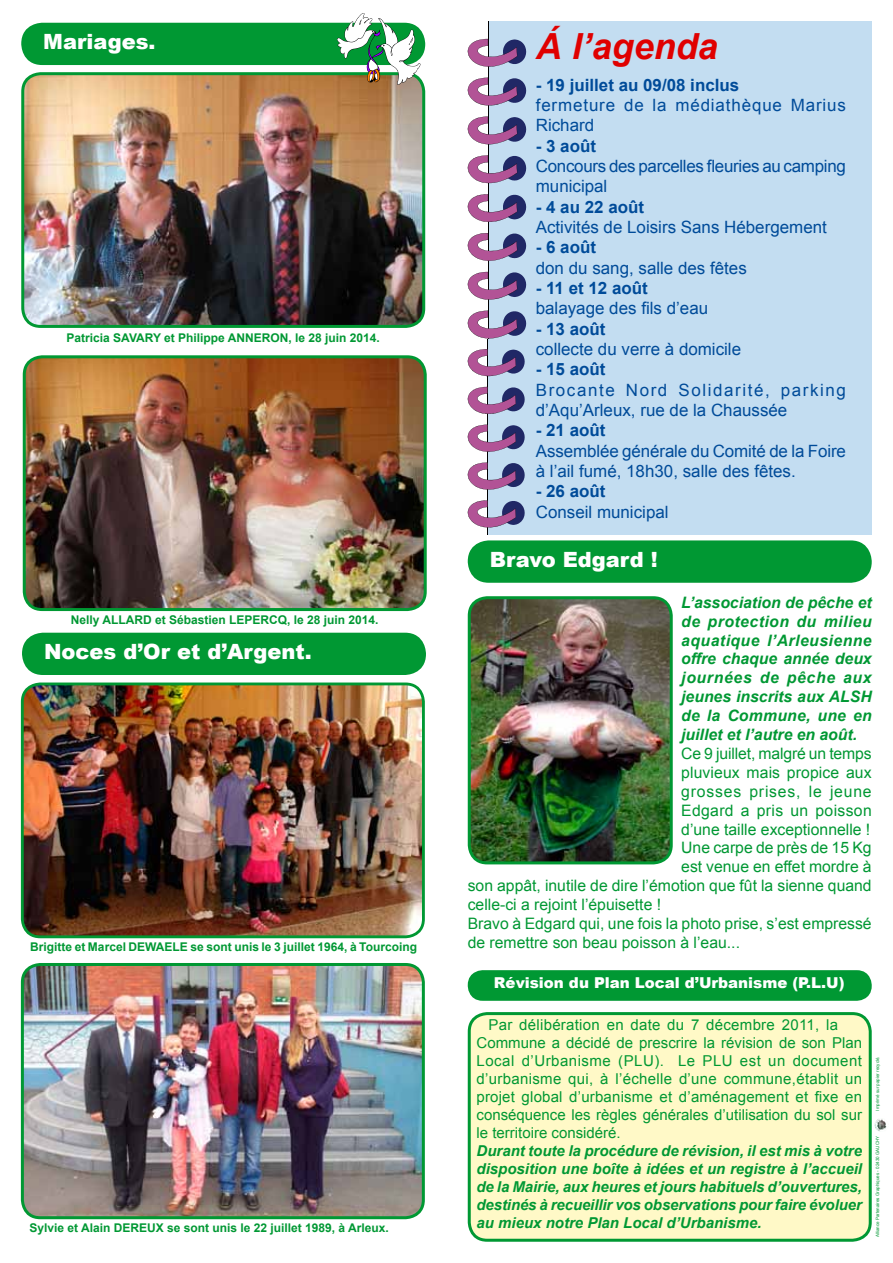
<style>
.page{position:relative;width:893px;height:1263px;background:#fff}
.page>*{position:absolute;margin:0;border:0;box-sizing:border-box;transform-origin:0 0}
.t1{font:italic 700 36px "Arial";color:#e00000}
.t2{font:900 21px "Arial";color:#fff}
.t3{font:16.95px/20.4px "Arial";color:#004b99}
.t4{font:700 16.95px "Arial";color:#004b99}
.t5{font:16.95px/20.4px "Arial";letter-spacing:.095em;color:#004b99}
.t6{font:16.95px/20.4px "Arial";letter-spacing:.05em;color:#004b99}
.t7{font:15.75px "Arial";color:#009833}
.t8{font:italic 700 15.75px/18.9px "Arial";color:#009833;text-align:justify}
.t9{font:15.75px "Arial";letter-spacing:.05em;color:#009833}
.t10{font:15.75px "Arial";letter-spacing:.02em;color:#009833}
.t11{font:15px/18px "Arial";letter-spacing:.015em;color:#009833}
.t12{font:italic 700 15px/18px "Arial";color:#009833;text-align:justify}
.t13{font:900 15px "Arial";color:#fff}
.t14{font:700 12px "Arial";color:#009833}
.t15{font:4.5px "Arial";color:#009833}
</style>
<div class="page">
<div style="left:488px;top:21px;width:384px;height:334px;background:#c3ddf1"></div>
<hr style="left:488px;top:21px;width:1px;height:334px;background:#000">
<svg style="left:468px;top:39px;width:58px;height:28px"></svg>
<svg style="left:468px;top:78px;width:58px;height:27px"></svg>
<svg style="left:468px;top:116px;width:58px;height:28px"></svg>
<svg style="left:468px;top:155px;width:58px;height:28px"></svg>
<svg style="left:468px;top:194px;width:58px;height:28px"></svg>
<svg style="left:468px;top:233px;width:58px;height:28px"></svg>
<svg style="left:468px;top:272px;width:58px;height:28px"></svg>
<svg style="left:468px;top:311px;width:58px;height:27px"></svg>
<div style="left:487px;top:339px;width:385px;height:196px;background:#c3ddf1"></div>
<hr style="left:487px;top:339px;width:1px;height:196px;background:#000">
<svg style="left:468px;top:349px;width:57px;height:27px"></svg>
<svg style="left:468px;top:387px;width:57px;height:27px"></svg>
<svg style="left:468px;top:425px;width:57px;height:27px"></svg>
<svg style="left:468px;top:462px;width:57px;height:28px"></svg>
<svg style="left:468px;top:500px;width:57px;height:27px"></svg>
<div style="left:23px;top:24px;width:401px;height:40px;background:#009833;border-radius:20px"></div>
<div style="left:21px;top:23px;width:404px;height:42px;border:3px solid #009833;border-radius:20px"></div>
<div style="left:469px;top:972px;width:401px;height:27px;background:#009833;border-radius:13px"></div>
<div style="left:468px;top:970px;width:404px;height:31px;border:3px solid #009833;border-radius:13px"></div>
<div style="left:469px;top:1013px;width:401px;height:227px;background:#fff9c7;border-radius:18px"></div>
<div style="left:468px;top:1012px;width:404px;height:230px;border:3px solid #009833;border-radius:18px"></div>
<img style="left:25px;top:76px;width:399px;height:248px">
<div style="left:21px;top:72px;width:404px;height:256px;border:3px solid #009833;border-radius:18px"></div>
<svg style="left:337px;top:13px;width:83px;height:72px"></svg>
<img style="left:24px;top:359px;width:399px;height:250px">
<div style="left:23px;top:355px;width:404px;height:256px;border:3px solid #009833;border-radius:18px"></div>
<div style="left:24px;top:634px;width:400px;height:39px;background:#009833;border-radius:20px"></div>
<div style="left:22px;top:633px;width:404px;height:42px;border:3px solid #009833;border-radius:20px"></div>
<img style="left:22px;top:686px;width:401px;height:251px">
<div style="left:21px;top:682px;width:404px;height:256px;border:3px solid #009833;border-radius:18px"></div>
<img style="left:469px;top:600px;width:202px;height:263px">
<div style="left:468px;top:596px;width:205px;height:268px;border:3px solid #009833;border-radius:18px"></div>
<div style="left:469px;top:542px;width:401px;height:39px;background:#009833;border-radius:20px"></div>
<div style="left:468px;top:540px;width:404px;height:43px;border:3px solid #009833;border-radius:20px"></div>
<img style="left:22px;top:964px;width:401px;height:254px">
<div style="left:21px;top:963px;width:404px;height:256px;border:3px solid #009833;border-radius:18px"></div>
<h2 class="t2" style="left:43px;top:27px;width:114px">Mariages.</h2>
<h1 class="t1" style="left:536px;top:23px;width:184px">Á l’agenda</h1>
<p class="t14" style="left:67px;top:330px;width:315px">Patricia SAVARY et Philippe ANNERON, le 28 juin 2014.</p>
<p class="t14" style="left:71px;top:612px;width:309px">Nelly ALLARD et Sébastien LEPERCQ, le 28 juin 2014.</p>
<h2 class="t2" style="left:44px;top:636px;width:269px">Noces d’Or et d’Argent.</h2>
<p class="t14" style="left:30px;top:939px;width:388px">Brigitte et Marcel DEWAELE se sont unis le 3 juillet 1964, à Tourcoing</p>
<p class="t14" style="left:29px;top:1220px;width:361px">Sylvie et Alain DEREUX se sont unis le 22 juillet 1989, à Arleux.</p>
<p class="t4" style="left:536px;top:73px;width:205px">- 19 juillet au 09/08 inclus</p>
<p class="t6" style="left:536px;top:95px;width:312px">fermeture de la médiathèque Marius<br>Richard</p>
<p class="t4" style="left:536px;top:135px;width:62px">- 3 août</p>
<p class="t3" style="left:536px;top:156px;width:312px">Concours des parcelles fleuries au camping municipal</p>
<p class="t4" style="left:536px;top:196px;width:110px">- 4 au 22 août</p>
<p class="t3" style="left:536px;top:217px;width:293px">Activités de Loisirs Sans Hébergement</p>
<p class="t4" style="left:536px;top:236px;width:62px">- 6 août</p>
<p class="t3" style="left:536px;top:258px;width:213px">don du sang, salle des fêtes</p>
<p class="t4" style="left:536px;top:277px;width:114px">- 11 et 12 août</p>
<p class="t3" style="left:536px;top:298px;width:174px">balayage des fils d’eau</p>
<p class="t4" style="left:536px;top:318px;width:71px">- 13 août</p>
<p class="t3" style="left:536px;top:339px;width:207px">collecte du verre à domicile</p>
<p class="t4" style="left:536px;top:358px;width:71px">- 15 août</p>
<p class="t5" style="left:536px;top:380px;width:312px">Brocante Nord Solidarité, parking d’Aqu’Arleux, rue de la Chaussée</p>
<p class="t4" style="left:536px;top:419px;width:71px">- 21 août</p>
<p class="t3" style="left:536px;top:441px;width:312px">Assemblée générale du Comité de la Foire à l’ail fumé, 18h30, salle des fêtes.</p>
<p class="t4" style="left:536px;top:480px;width:71px">- 26 août</p>
<p class="t3" style="left:536px;top:502px;width:134px">Conseil municipal</p>
<h2 class="t2" style="left:490px;top:544px;width:169px">Bravo Edgard !</h2>
<p class="t8" style="left:681px;top:593px;width:192px">L’association de pêche et de protection du milieu aquatique l’Arleusienne offre chaque année deux journées de pêche aux jeunes inscrits aux ALSH de la Commune, une en juillet et l’autre en août.</p>
<p class="t7" style="left:681px;top:743px;width:192px">Ce 9 juillet, malgré un temps</p>
<p class="t7" style="left:681px;top:762px;width:192px">pluvieux mais propice aux</p>
<p class="t9" style="left:681px;top:781px;width:192px">grosses prises, le jeune</p>
<p class="t10" style="left:681px;top:800px;width:192px">Edgard a pris un poisson</p>
<p class="t7" style="left:681px;top:819px;width:191px">d’une taille exceptionnelle !</p>
<p class="t7" style="left:681px;top:837px;width:192px">Une carpe de près de 15 Kg</p>
<p class="t7" style="left:681px;top:856px;width:192px">est venue en effet mordre à</p>
<p class="t7" style="left:468px;top:875px;width:405px">son appât, inutile de dire l’émotion que fût la sienne quand</p>
<p class="t7" style="left:468px;top:894px;width:195px">celle-ci a rejoint l’épuisette !</p>
<p class="t7" style="left:468px;top:913px;width:405px">Bravo à Edgard qui, une fois la photo prise, s’est empressé</p>
<p class="t7" style="left:468px;top:932px;width:274px">de remettre son beau poisson à l’eau...</p>
<p class="t13" style="left:494px;top:972px;width:352px">Révision du Plan Local d’Urbanisme (P.L.U)</p>
<p class="t11" style="left:476px;top:1016px;width:387px;text-indent:12px">Par délibération en date du 7 décembre 2011, la Commune a décidé de prescrire la révision de son Plan Local d’Urbanisme (PLU). Le PLU est un document d’urbanisme qui, à l’échelle d’une commune,établit un projet global d’urbanisme et d’aménagement et fixe en conséquence les règles générales d’utilisation du sol sur le territoire considéré.</p>
<p class="t12" style="left:476px;top:1142px;width:387px">Durant toute la procédure de révision, il est mis à votre disposition une boîte à idées et un registre à l’accueil de la Mairie, aux heures et jours habituels d’ouvertures, destinés à recueillir vos observations pour faire évoluer au mieux notre Plan Local d’Urbanisme.</p>
<p class="t15" style="left:875px;top:1110px;width:56px;rotate:-90deg">Imprimé sur papier recyclé.</p>
<p class="t15" style="left:875px;top:1237px;width:103px;rotate:-90deg">Alliance Partenaires Graphiques - 02430 GAUCHY</p>
</div>
